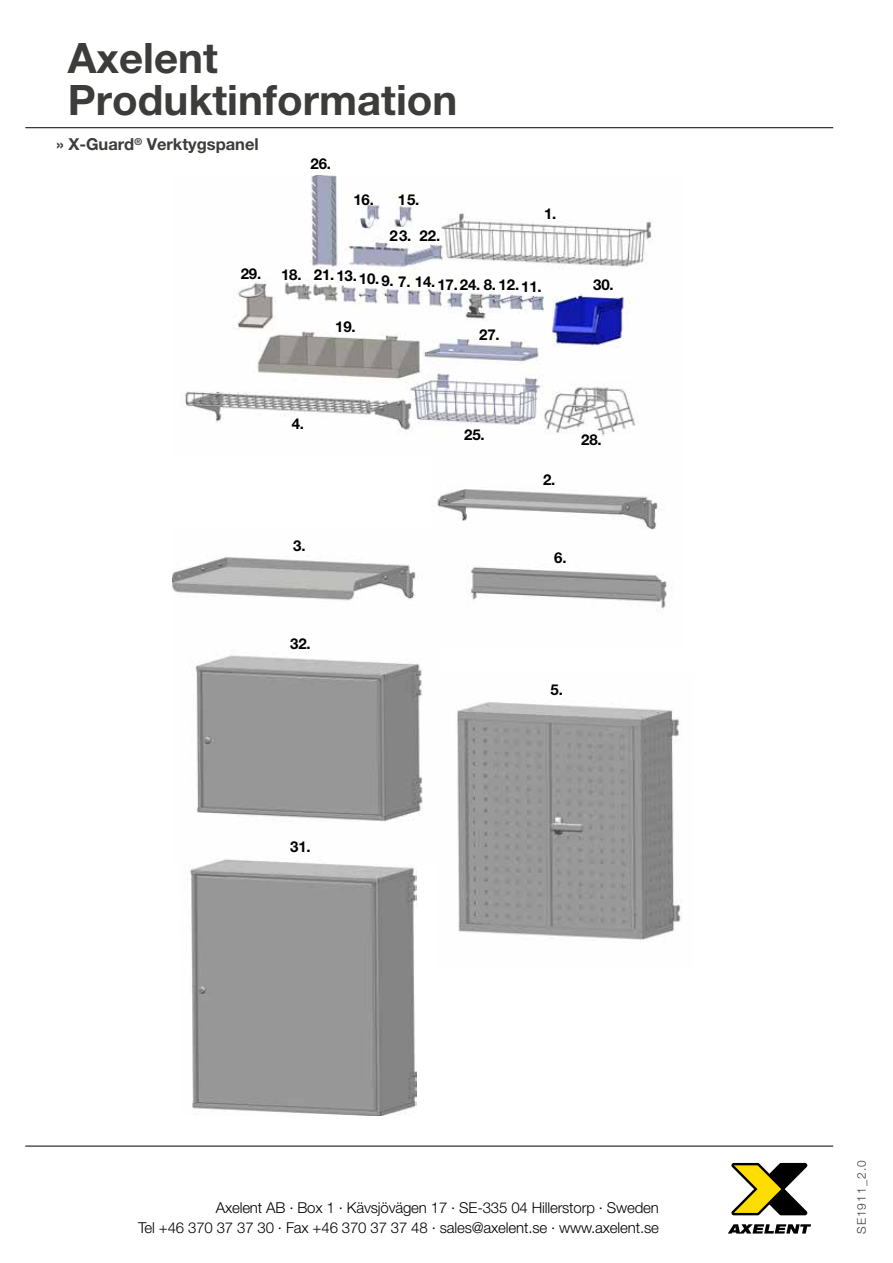
<style>
.page{position:relative;width:893px;height:1263px;background:#fff}
.page>*{position:absolute;margin:0;border:0;box-sizing:border-box;transform-origin:0 0}
.t1{font:700 42px/42px "Helvetica Neue LT Pro";color:#3c3c3b}
.t2{font:700 16.5px "Helvetica Neue LT Pro";color:#3c3c3b}
.t3{font:300 15px/19.5px "Helvetica Neue LT Pro";letter-spacing:-.01em;color:#000;text-align:right}
.t4{font:700 15px "Helvetica Neue LT Pro";letter-spacing:-.01em;color:#000}
.t5{font:900 13.5px "Helvetica Neue LT Pro";color:#fff}
.t6{font:300 12px "Helvetica Neue LT Pro";letter-spacing:.09em;color:#3c3c3b}
</style>
<div class="page">
<img style="left:172px;top:175px;width:495px;height:647px">
<img style="left:187px;top:859px;width:230px;height:256px">
<div style="left:441px;top:650px;width:272px;height:264px;background:#fff"></div>
<img style="left:437px;top:674px;width:244px;height:267px">
<hr style="left:25px;top:127px;width:808px;height:1px;background:#000">
<hr style="left:25px;top:1146px;width:808px;height:1px;background:#000">
<svg style="left:731px;top:1162px;width:77px;height:54px"></svg>
<svg style="left:727px;top:1224px;width:84px;height:10px"></svg>
<div style="left:163px;top:458px;width:268px;height:69px;background:#fff"></div>
<p class="t1" style="left:68px;top:36px;width:391px">Axelent<br>Produktinformation</p>
<p class="t2" style="left:56px;top:134px;width:204px">» X-Guard<sup>®</sup> Verktygspanel</p>
<p class="t5" style="left:56px;top:135px;width:7px">»</p>
<p class="t4" style="left:310px;top:155px;width:22px">26.</p>
<p class="t4" style="left:353px;top:190px;width:67px">16. 15.</p>
<p class="t4" style="left:390px;top:226px;width:52px">23. 22.</p>
<p class="t4" style="left:544px;top:204px;width:14px">1.</p>
<p class="t4" style="left:241px;top:272px;width:302px">29. 18. 21.13.10.9. 7. 14.17.24. 8. 12.11.</p>
<p class="t4" style="left:593px;top:276px;width:22px">30.</p>
<p class="t4" style="left:335px;top:318px;width:22px">19.</p>
<p class="t4" style="left:479px;top:325px;width:22px">27.</p>
<p class="t4" style="left:292px;top:415px;width:14px">4.</p>
<p class="t4" style="left:293px;top:536px;width:14px">3.</p>
<p class="t4" style="left:290px;top:634px;width:22px">32.</p>
<p class="t4" style="left:290px;top:837px;width:22px">31.</p>
<p class="t4" style="left:464px;top:426px;width:22px">25.</p>
<p class="t4" style="left:581px;top:430px;width:22px">28.</p>
<p class="t4" style="left:543px;top:470px;width:14px">2.</p>
<p class="t4" style="left:554px;top:548px;width:14px">6.</p>
<p class="t4" style="left:550px;top:681px;width:14px">5.</p>
<p class="t3" style="left:138px;top:1198px;width:522px">Axelent AB · Box 1 · Kävsjövägen 17 · SE-335 04 Hillerstorp · Sweden<br>Tel +46 370 37 37 30 · Fax +46 370 37 37 48 · sales@axelent.se · www.axelent.se</p>
<p class="t6" style="left:854px;top:1234px;width:75px;rotate:-90deg">SE1911_2.0</p>
</div>
